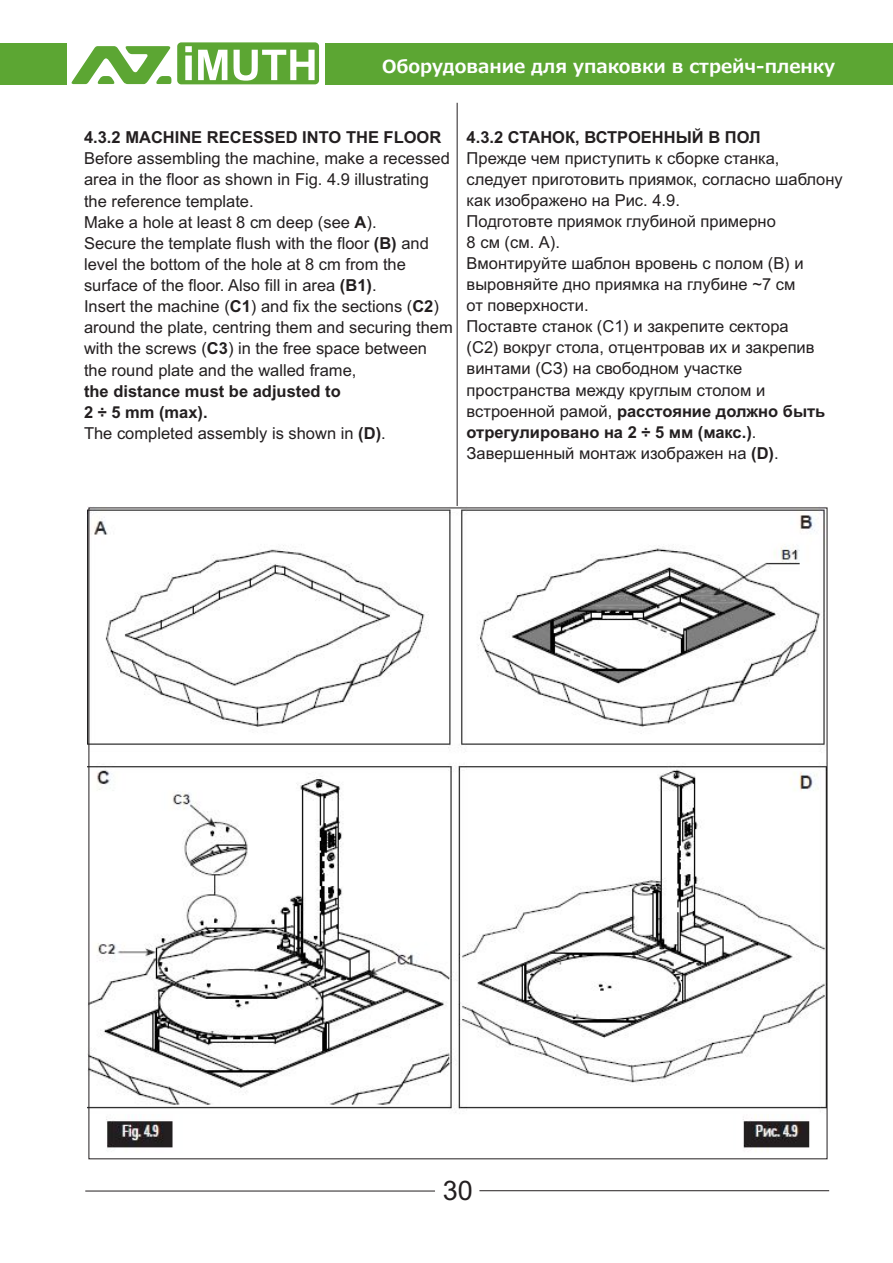
<style>
.page{position:relative;width:893px;height:1263px;background:#fff}
.page>*{position:absolute;margin:0;border:0;box-sizing:border-box;transform-origin:0 0}
.t1{font:27px "Arial";color:#231f20}
.t2{font:700 18px "Meiryo";color:#fff}
.t3{font:16.5px/21px "Arial";color:#231f20}
.t4{font:700 16.5px/21.1px "Arial";color:#231f20}
.s1{font-weight:700}
.s2{font-weight:400}
.s3{font-family:"Arial Unicode MS"}
</style>
<div class="page">
<svg style="left:71px;top:42px;width:248px;height:42px"></svg>
<div style="left:0;top:43px;width:67px;height:41px;background:#5ca633"></div>
<div style="left:325px;top:43px;width:568px;height:41px;background:#5ca633"></div>
<hr style="left:457px;top:103px;width:1px;height:1055px;background:#231f20">
<hr style="left:85px;top:1190px;width:350px;height:1px;background:#231f20">
<hr style="left:479px;top:1190px;width:350px;height:1px;background:#231f20">
<img style="left:88px;top:506px;width:739px;height:654px">
<p class="t2" style="left:382px;top:57px;width:455px">Оборудование для упаковки в стрейч-пленку</p>
<p class="t4" style="left:84px;top:128px;width:359px">4.3.2 MACHINE RECESSED INTO THE FLOOR</p>
<p class="t3" style="left:84px;top:149px;width:370px">Before assembling the machine, make a recessed area in the floor as shown in Fig. 4.9 illustrating the reference template.<br>Make a hole at least 8 cm deep (see <span class="s1">A</span>).<br>Secure the template flush with the floor <span class="s1">(B)</span> and level the bottom of the hole at 8 cm from the surface of the floor. Also fill in area <span class="s1">(B1)</span>.<br>Insert the machine (<span class="s1">C1</span>) and fix the sections (<span class="s1">C2</span>) around the plate, centring them and securing them with the screws (<span class="s1">C3</span>) in the free space between the round plate and the walled frame,</p>
<p class="t4" style="left:84px;top:382px;width:303px">the distance must be adjusted to<br>2 ÷ 5 mm (max).<br><span class="s2">The completed assembly is shown in</span> (D)<span class="s2">.</span></p>
<p class="t4" style="left:467px;top:128px;width:296px">4.3.2 СТАНОК, ВСТРОЕННЫЙ В ПОЛ</p>
<p class="t3" style="left:467px;top:149px;width:378px">Прежде чем приступить к сборке станка, следует приготовить приямок, согласно шаблону как изображено на Рис. 4.9.<br>Подготовте приямок глубиной примерно<br>8 см (см. <span class="s3">А</span>).<br>Вмонтируйте шаблон вровень с полом <span class="s3">(В)</span> и выровняйте дно приямка на глубине ~7 см<br>от поверхности.<br>Поставте станок <span class="s3">(С1)</span> и закрепите сектора<br><span class="s3">(С2)</span> вокруг стола, отцентровав их и закрепив винтами <span class="s3">(СЗ)</span> на свободном участке пространства между круглым столом и встроенной рамой, <span class="s1">расстояние должно быть отрегулировано на 2 ÷ 5 мм (макс.)</span><span class="s3">.<br></span>Завершенный монтаж изображен на <span class="s1">(D)</span>.</p>
<h1 class="t1" style="left:443px;top:1180px;width:32px">30</h1>
</div>
